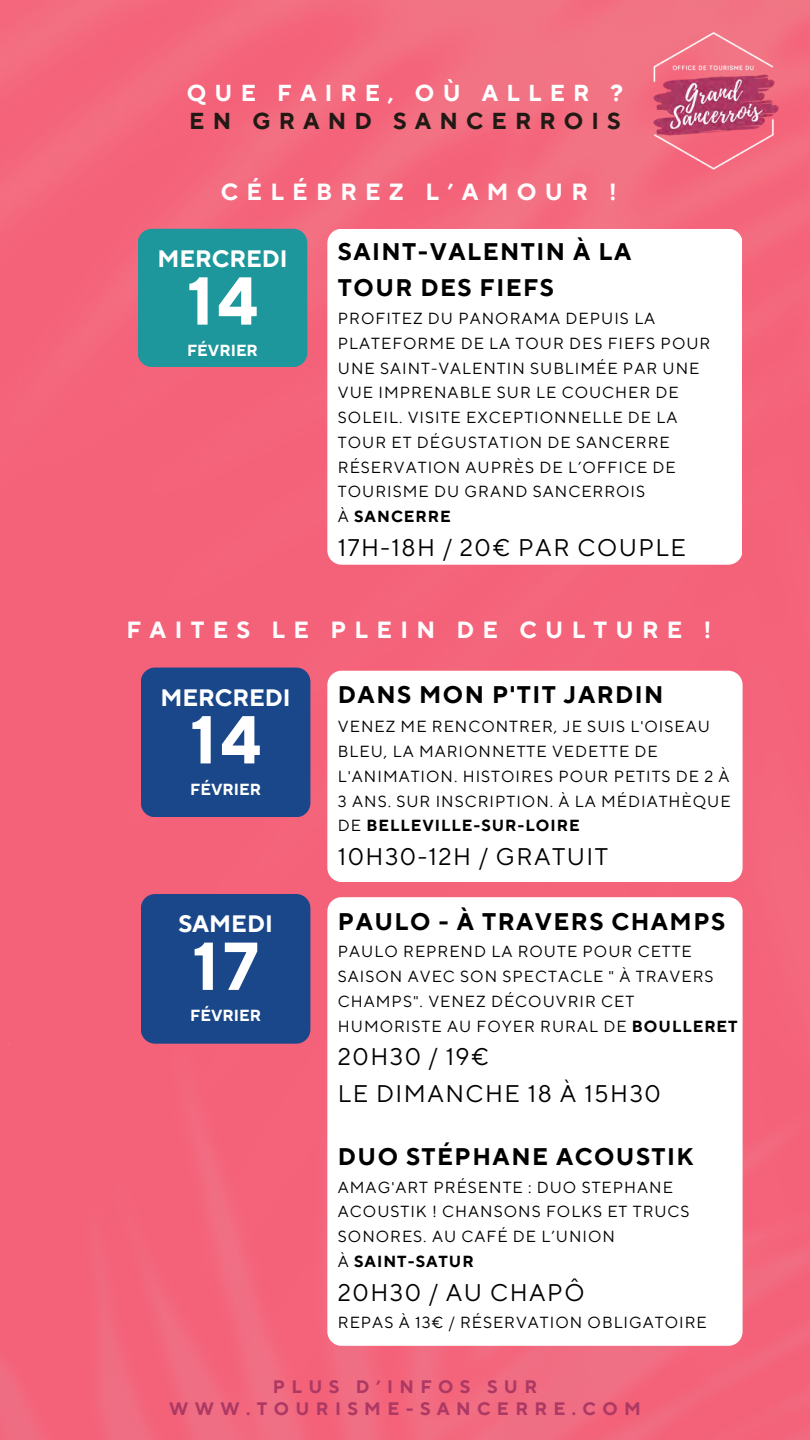
<style>
.page{position:relative;width:810px;height:1440px;background:#fff}
.page>*{position:absolute;margin:0;border:0;box-sizing:border-box;transform-origin:0 0}
.t1{font:700 67.6px "TT Norms Pro";color:#fff}
.t2{font:700 24px "TT Norms Pro";letter-spacing:.06em;color:#000}
.t3{font:24px/36.8px "TT Norms Pro";letter-spacing:.06em;color:#000}
.t4{font:700 23.7px "TT Norms Pro";color:#fff}
.t5{font:700 23.3px "TT Norms Pro";letter-spacing:.355em;color:#fffcfd}
.t6{font:700 23px/28.5px "TT Norms Pro";letter-spacing:.355em;color:#fff}
.t7{font:700 18px/22.5px "TT Norms Pro";letter-spacing:.355em;color:#ac3964;text-align:center}
.t8{font:16px/24.8px "TT Norms Pro";letter-spacing:.06em;color:#000}
.t9{font:700 16px "TT Norms Pro";letter-spacing:.06em;color:#000}
.t10{font:700 16px "TT Norms Pro";color:#fff}
.s1{color:#211a14}
.s2{font-weight:400}
.s3{font-weight:700}
</style>
<div class="page">
<img style="left:0;top:0;width:810px;height:1440px">
<div style="left:327px;top:229px;width:415px;height:336px;background:#fff;border-radius:14px"></div>
<div style="left:138px;top:229px;width:169px;height:138px;background:#1d979b;border-radius:14px"></div>
<div style="left:141px;top:668px;width:169px;height:149px;background:#1a4789;border-radius:14px"></div>
<div style="left:327px;top:671px;width:416px;height:211px;background:#fff;border-radius:14px"></div>
<img style="left:640px;top:27px;width:147px;height:148px">
<div style="left:141px;top:894px;width:169px;height:150px;background:#1a4789;border-radius:14px"></div>
<div style="left:327px;top:897px;width:416px;height:449px;background:#fff;border-radius:14px"></div>
<p class="t6" style="left:187px;top:79px;width:438px">QUE FAIRE, OÙ ALLER ?<br><span class="s1">EN GRAND SANCERROIS</span></p>
<p class="t5" style="left:221px;top:178px;width:397px">CÉLÉBREZ L’AMOUR !</p>
<p class="t4" style="left:157px;top:245px;width:132px">MERCREDI</p>
<h3 class="t1" style="left:187px;top:260px;width:72px">14</h3>
<p class="t10" style="left:187px;top:341px;width:72px">FÉVRIER</p>
<p class="t2" style="left:338px;top:237px;width:295px">SAINT-VALENTIN À LA</p>
<p class="t2" style="left:338px;top:274px;width:218px">TOUR DES FIEFS</p>
<h1 class="t8" style="left:338px;top:307px;width:374px">PROFITEZ DU PANORAMA DEPUIS LA PLATEFORME DE LA TOUR DES FIEFS POUR UNE SAINT-VALENTIN SUBLIMÉE PAR UNE VUE IMPRENABLE SUR LE COUCHER DE SOLEIL. VISITE EXCEPTIONNELLE DE LA TOUR ET DÉGUSTATION DE SANCERRE RÉSERVATION AUPRÈS DE L’OFFICE DE TOURISME DU GRAND SANCERROIS</h1>
<h1 class="t9" style="left:338px;top:507px;width:114px"><span class="s2">À</span> SANCERRE</h1>
<h1 class="t3" style="left:338px;top:530px;width:349px">17H-18H / 20€ PAR COUPLE</h1>
<h3 class="t5" style="left:126px;top:616px;width:586px">FAITES LE PLEIN DE CULTURE !</h3>
<p class="t4" style="left:160px;top:683px;width:132px">MERCREDI</p>
<p class="t1" style="left:190px;top:699px;width:72px">14</p>
<p class="t10" style="left:190px;top:779px;width:72px">FÉVRIER</p>
<h3 class="t4" style="left:178px;top:910px;width:96px">SAMEDI</h3>
<p class="t1" style="left:193px;top:926px;width:68px">17</p>
<p class="t10" style="left:190px;top:1006px;width:72px">FÉVRIER</p>
<h1 class="t2" style="left:338px;top:681px;width:327px">DANS MON P'TIT JARDIN</h1>
<h1 class="t8" style="left:338px;top:715px;width:394px">VENEZ ME RENCONTRER, JE SUIS L'OISEAU BLEU, LA MARIONNETTE VEDETTE DE L'ANIMATION. HISTOIRES POUR PETITS DE 2 À 3 ANS. SUR INSCRIPTION. À LA MÉDIATHÈQUE DE <span class="s3">BELLEVILLE-SUR-LOIRE</span></h1>
<p class="t3" style="left:338px;top:839px;width:272px">10H30-12H / GRATUIT</p>
<p class="t2" style="left:338px;top:907px;width:389px">PAULO - À TRAVERS CHAMPS</p>
<p class="t8" style="left:338px;top:940px;width:401px">PAULO REPREND LA ROUTE POUR CETTE SAISON AVEC SON SPECTACLE " À TRAVERS CHAMPS". VENEZ DÉCOUVRIR CET HUMORISTE AU FOYER RURAL DE <span class="s3">BOULLERET</span></p>
<p class="t3" style="left:338px;top:1040px;width:324px">20H30 / 19€<br>LE DIMANCHE 18 À 15H30</p>
<p class="t2" style="left:338px;top:1142px;width:357px">DUO STÉPHANE ACOUSTIK</p>
<p class="t8" style="left:338px;top:1175px;width:353px">AMAG'ART PRÉSENTE : DUO STEPHANE<br>ACOUSTIK ! CHANSONS FOLKS ET TRUCS<br>SONORES. AU CAFÉ DE L’UNION</p>
<p class="t9" style="left:338px;top:1252px;width:137px"><span class="s2">À</span> SAINT-SATUR</p>
<p class="t3" style="left:338px;top:1275px;width:248px">20H30 / AU CHAPÔ</p>
<p class="t8" style="left:338px;top:1311px;width:370px">REPAS À 13€ / RÉSERVATION OBLIGATOIRE</p>
<p class="t7" style="left:169px;top:1376px;width:473px">PLUS D’INFOS SUR<br>WWW.TOURISME-SANCERRE.COM</p>
</div>
